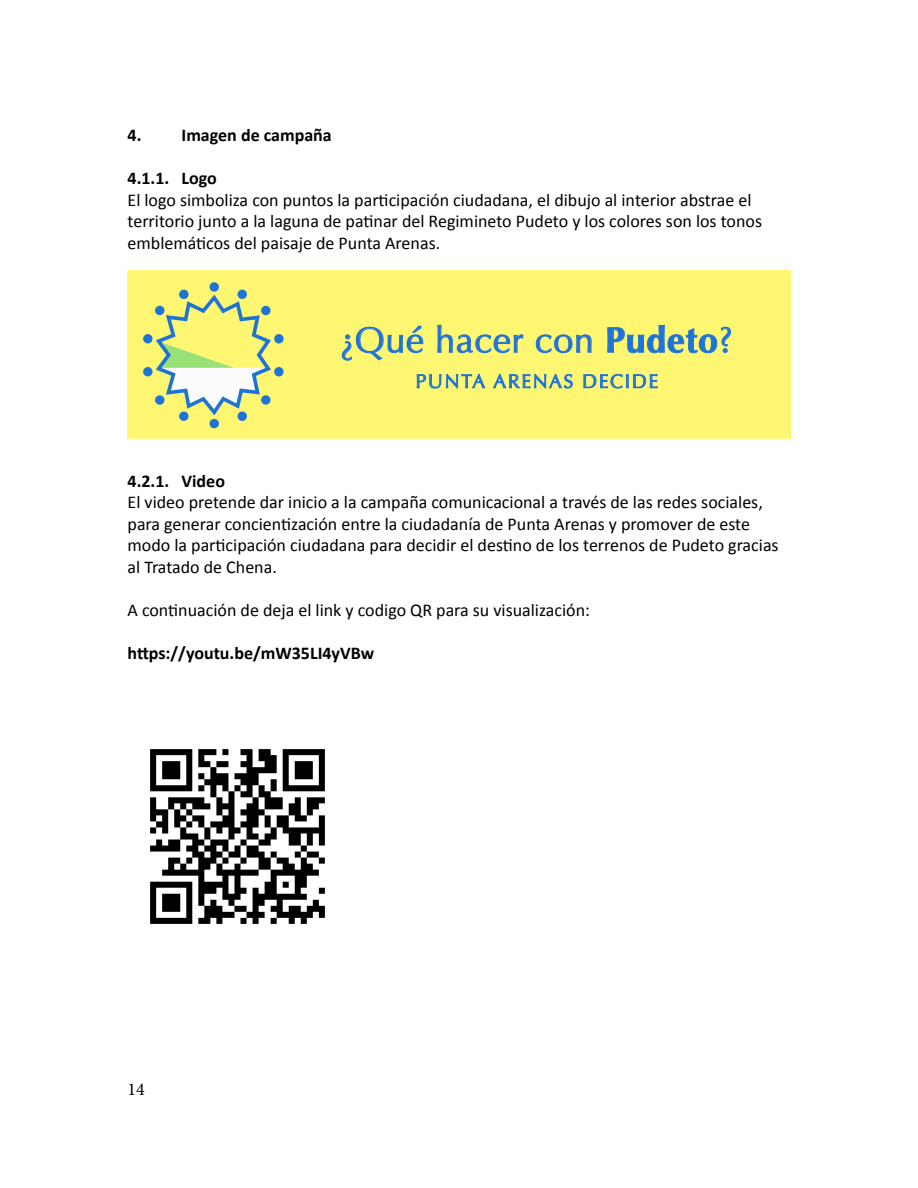
<style>
.page{position:relative;width:918px;height:1188px;background:#fff}
.page>*{position:absolute;margin:0;border:0;box-sizing:border-box;transform-origin:0 0}
.t1{font:35.7px "Optima";letter-spacing:.02em;color:#1e73d7}
.t2{font:19.2px "Optima";letter-spacing:.095em;color:#1e73d7}
.t3{font:18px/21.6px "Calibri";color:#000}
.t4{font:700 18px "Calibri";color:#000}
.t5{font:18px "Minion Pro";color:#000}
.s1{font-weight:700}
</style>
<div class="page">
<div style="left:128px;top:271px;width:662px;height:167px;background:#fff771"></div>
<div style="left:128px;top:271px;width:662px;height:168px;border:1px solid #fff771"></div>
<div style="left:274px;top:367px;width:10px;height:9px;background:#1e73d7;border-radius:50%"></div>
<div style="left:238px;top:412px;width:9px;height:9px;background:#1e73d7;border-radius:50%"></div>
<div style="left:209px;top:419px;width:10px;height:9px;background:#1e73d7;border-radius:50%"></div>
<svg style="left:179px;top:412px;width:10px;height:9px"></svg>
<div style="left:143px;top:367px;width:10px;height:9px;background:#1e73d7;border-radius:50%"></div>
<div style="left:274px;top:334px;width:10px;height:10px;background:#1e73d7;border-radius:50%"></div>
<div style="left:238px;top:290px;width:9px;height:9px;background:#1e73d7;border-radius:50%"></div>
<div style="left:209px;top:282px;width:10px;height:10px;background:#1e73d7;border-radius:50%"></div>
<svg style="left:179px;top:290px;width:10px;height:9px"></svg>
<svg style="left:143px;top:334px;width:10px;height:10px"></svg>
<svg style="left:155px;top:292px;width:116px;height:126px"></svg>
<svg style="left:417px;top:374px;width:69px;height:15px"></svg>
<svg style="left:493px;top:374px;width:80px;height:15px"></svg>
<svg style="left:583px;top:374px;width:75px;height:15px"></svg>
<svg style="left:342px;top:326px;width:81px;height:35px"></svg>
<svg style="left:437px;top:325px;width:87px;height:28px"></svg>
<svg style="left:536px;top:334px;width:56px;height:19px"></svg>
<svg style="left:607px;top:325px;width:124px;height:28px"></svg>
<img style="left:150px;top:749px;width:175px;height:175px">
<p class="t4" style="left:128px;top:124px;width:206px">4. Imagen de campaña</p>
<p class="t4" style="left:128px;top:167px;width:91px">4.1.1. Logo</p>
<p class="t3" style="left:128px;top:189px;width:636px">El logo simboliza con puntos la participación ciudadana, el dibujo al interior abstrae el territorio junto a la laguna de patinar del Regimineto Pudeto y los colores son los tonos emblemáticos del paisaje de Punta Arenas.</p>
<h1 class="t1" style="left:340px;top:319px;width:394px">¿Qué hacer con <span class="s1">Pudeto</span>?</h1>
<p class="t2" style="left:416px;top:370px;width:244px">PUNTA ARENAS DECIDE</p>
<p class="t4" style="left:128px;top:469px;width:99px">4.2.1. Video</p>
<p class="t3" style="left:128px;top:492px;width:653px">El video pretende dar inicio a la campaña comunicacional a través de las redes sociales, para generar concientización entre la ciudadanía de Punta Arenas y promover de este modo la participación ciudadana para decidir el destino de los terrenos de Pudeto gracias al Tratado de Chena.</p>
<p class="t3" style="left:128px;top:600px;width:464px">A continuación de deja el link y codigo QR para su visualización:</p>
<p class="t4" style="left:128px;top:642px;width:248px">https://youtu.be/mW35LI4yVBw</p>
<p class="t5" style="left:128px;top:1077px;width:19px">14</p>
</div>
